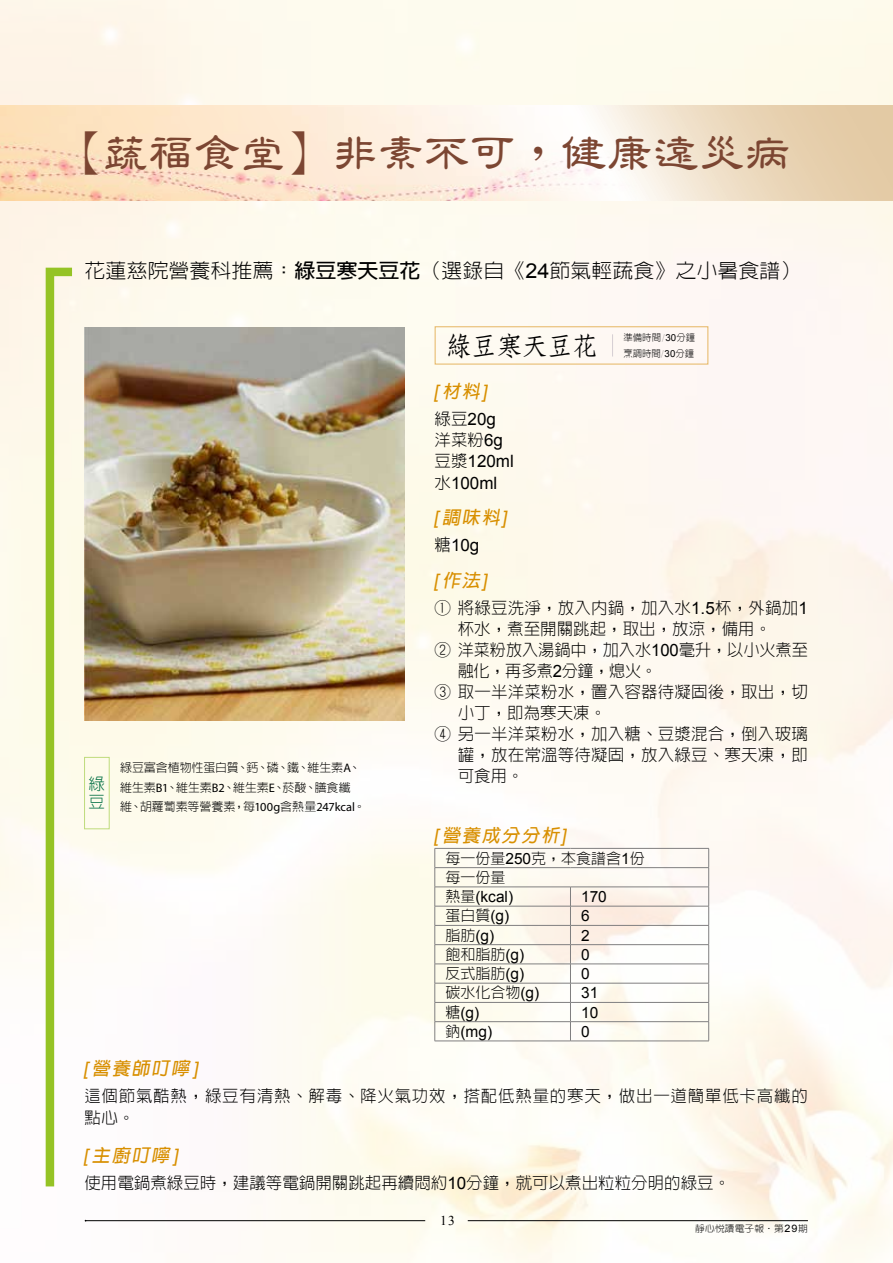
<style>
.page{position:relative;width:893px;height:1263px;background:#fff}
.page>*{position:absolute;margin:0;border:0;box-sizing:border-box;transform-origin:0 0}
.t1{font:600 45px "AR Li Shu B5";color:#7c4632}
.t2{font:700 26.7px "AR Fang Song B5";letter-spacing:-.05em;color:#000}
.t3{font:300 19.95px "AR Hei B5";color:#000;scale:1.05 1}
.t4{font:italic 18.6px "Arial";color:#d88f00}
.t5{font:italic 700 18px "AR Hei B5";color:#d88f00}
.t6{font:16.95px/21.8px "Arial";color:#000}
.t7{font:300 16.5px "AR Hei B5";letter-spacing:.01em;color:#000}
.t8{font:300 16.5px/21.8px "AR Hei B5";letter-spacing:.045em;color:#000}
.t9{font:300 16.5px/18.1px "AR Hei B5";color:#006e42}
.t10{font:15.45px "Arial";color:#000}
.t11{font:300 15px/19.2px "AR Hei B5";color:#000}
.t12{font:13.5px "Times New Roman";color:#000}
.t13{font:12.3px "Myriad Pro";letter-spacing:-.005em;color:#000}
.t14{font:300 12px "AR Hei B5";letter-spacing:-.01em;color:#000}
.t15{font:300 9.45px "AR Hei B5";color:#000}
.t16{font:300 9.3px "AR Hei B5";letter-spacing:.01em;color:#000;scale:1.05 1}
.s1{font-weight:700}
.s2{font-family:"Arial";font-weight:400;font-size:20.55px}
.s3{font-family:"Myriad Pro";font-weight:400;font-size:12.3px}
.s4{font-family:"AR Hei B5";font-weight:300;font-size:12px}
.s5{font-family:"DF Liu Xian Std W3";font-weight:400}
.s6{font-family:"Arial";font-weight:400;font-size:9.75px}
.s7{font-family:"AR Hei B5";font-weight:700;font-size:18px}
.s8{font-family:"AR Hei B5";font-weight:300;font-size:16.5px}
.s9{font-family:"Arial";font-weight:400;font-size:16.95px}
.s10{font-family:"Arial";font-weight:400;font-size:18.6px}
.s11{font-family:"Arial";font-weight:400;font-size:15.45px}
.s12{font-family:"AR Hei B5";font-weight:300;font-size:15px}
.s13{font-family:"AR Yuan B5";font-weight:700}
.s14{font-family:"Arial";font-weight:400;font-size:10.2px}
</style>
<div class="page">
<hr style="left:86px;top:1220px;width:339px;height:1px;background:#000">
<hr style="left:468px;top:1220px;width:340px;height:1px;background:#000">
<img style="left:0;top:106px;width:893px;height:94px">
<div style="left:84px;top:757px;width:25px;height:72px;border:1px solid #bfdb7c"></div>
<img style="left:84px;top:327px;width:321px;height:394px">
<svg style="left:41px;top:263px;width:40px;height:924px"></svg>
<div style="left:435px;top:326px;width:273px;height:39px;border:1px solid #e8bc70"></div>
<svg style="left:612px;top:334px;width:1px;height:22px"></svg>
<hr style="left:435px;top:848px;width:135px;height:1px;background:#807f80">
<hr style="left:570px;top:848px;width:139px;height:1px;background:#807f80">
<hr style="left:435px;top:867px;width:135px;height:1px;background:#807f80">
<hr style="left:570px;top:867px;width:139px;height:1px;background:#807f80">
<hr style="left:435px;top:887px;width:135px;height:1px;background:#807f80">
<hr style="left:570px;top:887px;width:139px;height:1px;background:#807f80">
<hr style="left:435px;top:906px;width:135px;height:1px;background:#807f80">
<hr style="left:570px;top:906px;width:139px;height:1px;background:#807f80">
<hr style="left:435px;top:925px;width:135px;height:1px;background:#807f80">
<hr style="left:570px;top:925px;width:139px;height:1px;background:#807f80">
<hr style="left:435px;top:944px;width:135px;height:1px;background:#807f80">
<hr style="left:570px;top:944px;width:139px;height:1px;background:#807f80">
<hr style="left:435px;top:964px;width:135px;height:1px;background:#807f80">
<hr style="left:570px;top:964px;width:139px;height:1px;background:#807f80">
<hr style="left:435px;top:983px;width:135px;height:1px;background:#807f80">
<hr style="left:570px;top:983px;width:139px;height:1px;background:#807f80">
<hr style="left:435px;top:1002px;width:135px;height:1px;background:#807f80">
<hr style="left:570px;top:1002px;width:139px;height:1px;background:#807f80">
<hr style="left:435px;top:1021px;width:135px;height:1px;background:#807f80">
<svg style="left:435px;top:848px;width:1px;height:193px"></svg>
<hr style="left:570px;top:1021px;width:139px;height:1px;background:#807f80">
<svg style="left:570px;top:888px;width:1px;height:153px"></svg>
<svg style="left:708px;top:848px;width:1px;height:193px"></svg>
<hr style="left:435px;top:1041px;width:135px;height:1px;background:#807f80">
<hr style="left:570px;top:1041px;width:139px;height:1px;background:#807f80">
<h1 class="t1" style="left:57px;top:130px;width:736px">【蔬福食堂】非素不可，健康遠災病</h1>
<p class="t3" style="left:84px;top:261px;width:684px">花蓮慈院營養科推薦：<span class="s1">綠豆寒天豆花</span>（選錄自《<span class="s2">24</span>節氣輕蔬食》之小暑食譜(</p>
<p class="t9" style="left:89px;top:775px;width:17px">綠豆</p>
<p class="t14" style="left:120px;top:762px;width:120px">綠豆富含植物性蛋白質</p>
<p class="t14" style="left:256px;top:762px;width:24px">、磷</p>
<p class="t14" style="left:277px;top:762px;width:24px">、鐵</p>
<p class="t14" style="left:297px;top:762px;width:55px">、維生素<span class="s3">A</span></p>
<p class="t14" style="left:236px;top:762px;width:24px">、鈣</p>
<p class="t14" style="left:348px;top:762px;width:13px">、</p>
<p class="t14" style="left:120px;top:781px;width:156px">維生素<span class="s3">B</span> 、<span class="s3">1</span> 維生素<span class="s3">B</span> 、<span class="s3">2</span> 維生素<span class="s3">E</span></p>
<p class="t13" style="left:243px;top:800px;width:124px"><span class="s4">每</span>100g<span class="s4">含熱量</span>247kcal<span class="s4">。</span></p>
<p class="t14" style="left:283px;top:781px;width:25px">菸酸</p>
<p class="t14" style="left:315px;top:781px;width:37px">膳食纖</p>
<p class="t14" style="left:273px;top:781px;width:13px">、</p>
<p class="t14" style="left:305px;top:781px;width:13px">、</p>
<p class="t14" style="left:140px;top:801px;width:97px">胡蘿蔔素等營養素</p>
<p class="t14" style="left:120px;top:801px;width:13px">維</p>
<p class="t14" style="left:130px;top:801px;width:13px">、</p>
<p class="t14" style="left:233px;top:801px;width:13px">，</p>
<h2 class="t2" style="left:445px;top:332px;width:155px">綠豆寒天豆花</h2>
<p class="t15" style="left:623px;top:332px;width:73px">準備時間<span class="s5">/</span><span class="s6">30</span>分鐘</p>
<p class="t15" style="left:623px;top:349px;width:72px">烹調時間<span class="s5">/</span><span class="s6">30</span>分鐘</p>
<p class="t4" style="left:433px;top:379px;width:59px">[<span class="s7">材料</span>[</p>
<p class="t6" style="left:435px;top:408px;width:63px"><span class="s8">綠豆</span>20g</p>
<p class="t7" style="left:435px;top:431px;width:70px">洋菜粉 <span class="s9">g6</span></p>
<p class="t6" style="left:435px;top:450px;width:81px"><span class="s8">豆漿</span>120ml<span class="s8">水</span>100ml</p>
<p class="t5" style="left:433px;top:508px;width:79px"><span class="s10">[</span>調味料<span class="s10">[</span></p>
<p class="t6" style="left:435px;top:534px;width:46px"><span class="s8">糖</span>10g</p>
<p class="t4" style="left:433px;top:568px;width:59px">[<span class="s7">作法</span>[</p>
<p class="t7" style="left:435px;top:599px;width:375px">① 將綠豆洗淨，放入內鍋，加入水<span class="s9">1.5</span>杯，外鍋加<span class="s9">1</span></p>
<p class="t7" style="left:458px;top:620px;width:315px">杯水，煮至開關跳起，取出，放涼，備用。</p>
<p class="t7" style="left:435px;top:641px;width:375px">② 洋菜粉放入湯鍋中，加入水<span class="s9">100</span>毫升，以小火煮至</p>
<p class="t7" style="left:458px;top:662px;width:201px">融化，再多煮<span class="s9">2</span>分鐘，熄火。</p>
<p class="t7" style="left:435px;top:683px;width:375px">③ 取一半洋菜粉水，置入容器待凝固後，取出，切</p>
<p class="t7" style="left:458px;top:704px;width:150px">小丁，即為寒天凍。</p>
<p class="t7" style="left:435px;top:725px;width:375px">④ 另一半洋菜粉水，加入糖、豆漿混合，倒入玻璃</p>
<p class="t7" style="left:458px;top:746px;width:352px">罐，放在常溫等待凝固，放入綠豆、寒天凍，即</p>
<p class="t7" style="left:458px;top:767px;width:67px">可食用。</p>
<p class="t5" style="left:433px;top:826px;width:139px"><span class="s10">[</span>營養成分分析<span class="s10">[</span></p>
<p class="t11" style="left:445px;top:848px;width:201px">每一份量<span class="s11">250</span>克，本食譜含份<span class="s11">1</span>每一份量</p>
<p class="t10" style="left:581px;top:887px;width:27px">170</p>
<p class="t10" style="left:445px;top:887px;width:69px"><span class="s12">熱量</span>(kcal(</p>
<p class="t11" style="left:445px;top:906px;width:65px">蛋白質 <span class="s11">(g(</span></p>
<p class="t10" style="left:581px;top:906px;width:10px">6</p>
<p class="t10" style="left:445px;top:925px;width:50px"><span class="s12">脂肪</span> (g(</p>
<p class="t10" style="left:581px;top:925px;width:10px">2</p>
<p class="t11" style="left:445px;top:945px;width:80px">飽和脂肪 <span class="s11">(g(</span></p>
<p class="t10" style="left:581px;top:944px;width:10px">0</p>
<p class="t11" style="left:445px;top:964px;width:80px">反式脂肪 <span class="s11">(g(</span></p>
<p class="t10" style="left:581px;top:964px;width:10px">0</p>
<p class="t11" style="left:445px;top:983px;width:95px">碳水化合物 <span class="s11">(g(</span></p>
<p class="t10" style="left:581px;top:983px;width:19px">31</p>
<p class="t10" style="left:445px;top:1002px;width:35px"><span class="s12">糖</span> (g(</p>
<p class="t10" style="left:581px;top:1002px;width:19px">10</p>
<p class="t10" style="left:445px;top:1021px;width:48px"><span class="s12">鈉</span>(mg(</p>
<p class="t10" style="left:581px;top:1021px;width:10px">0</p>
<p class="t5" style="left:83px;top:1059px;width:121px"><span class="s10">[</span>營養師叮嚀<span class="s10">[</span></p>
<p class="t8" style="left:84px;top:1085px;width:725px">這個節氣酷熱，綠豆有清熱、解毒、降火氣功效，搭配低熱量的寒天，做出一道簡單低卡高纖的點心。</p>
<p class="t5" style="left:83px;top:1146px;width:101px"><span class="s10">[</span>主廚叮嚀<span class="s10">[</span></p>
<p class="t7" style="left:84px;top:1175px;width:647px">使用電鍋煮綠豆時，建議等電鍋開關跳起再續悶約<span class="s9">10</span>分鐘，就可以煮出粒粒分明的綠豆。</p>
<p class="t12" style="left:440px;top:1211px;width:16px">13</p>
<p class="t16" style="left:695px;top:1223px;width:109px">靜心悅讀電子報<span class="s13">．</span>第<span class="s14">29</span>期</p>
</div>
